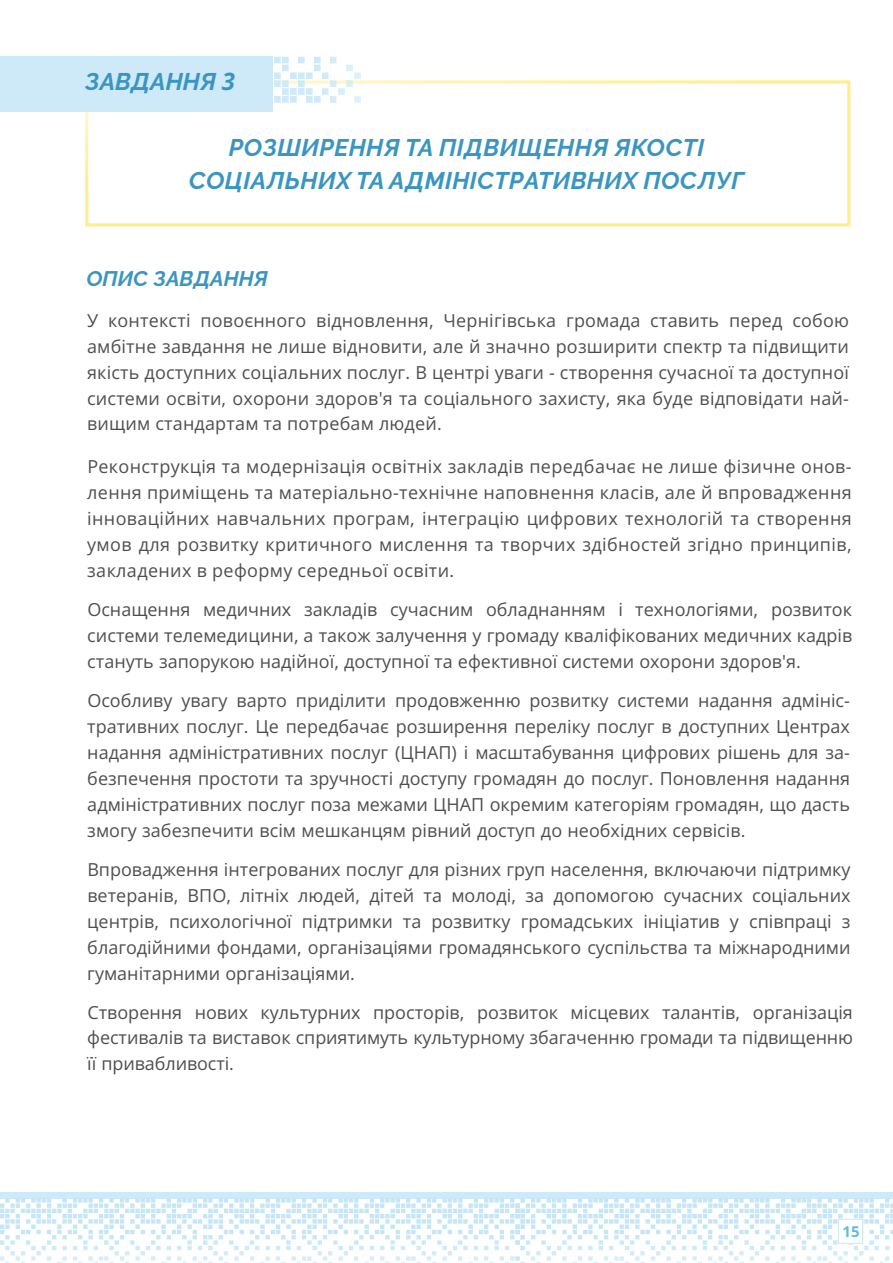
<style>
.page{position:relative;width:893px;height:1263px;background:#fff}
.page>*{position:absolute;margin:0;border:0;box-sizing:border-box;transform-origin:0 0}
.t1{font:italic 700 24px/33.3px "Raleway";letter-spacing:.015em;color:#3b95c1;text-align:center}
.t2{font:italic 700 21px "Raleway";color:#3b95c1}
.t3{font:18px/26px "Open Sans";color:#4e4e4d;text-align:justify}
.t4{font:700 15px "Open Sans";color:#63bae0}
.s1{font-family:"Open Sans"}
</style>
<div class="page">
<div style="left:0;top:1192px;width:893px;height:6px;background:#cee9f8"></div>
<svg style="left:85px;top:80px;width:765px;height:146px"></svg>
<svg style="left:273px;top:57px;width:88px;height:46px"></svg>
<div style="left:0;top:57px;width:273px;height:55px;background:#cee9f8"></div>
<svg style="left:0;top:1198px;width:893px;height:65px"></svg>
<h1 class="t1" style="left:85px;top:65px;width:152px">ЗАВДАННЯ <span class="s1">3</span></h1>
<h1 class="t1" style="left:189px;top:130px;width:557px">РОЗШИРЕННЯ ТА ПІДВИЩЕННЯ ЯКОСТІ<br>СОЦІАЛЬНИХ ТА АДМІНІСТРАТИВНИХ ПОСЛУГ</h1>
<p class="t2" style="left:87px;top:266px;width:183px">ОПИС ЗАВДАННЯ</p>
<p class="t3" style="left:87px;top:307px;width:763px">У контексті повоєнного відновлення, Чернігівська громада ставить перед собою амбітне завдання не лише відновити, але й значно розширити спектр та підвищити якість доступних соціальних послуг. В центрі уваги - створення сучасної та доступної системи освіти, охорони здоров'я та соціального захисту, яка буде відповідати най&shy;вищим стандартам та потребам людей.</p>
<p class="t3" style="left:87px;top:453px;width:766px">Реконструкція та модернізація освітніх закладів передбачає не лише фізичне онов&shy;лення приміщень та матеріально-технічне наповнення класів, але й впровадження інноваційних навчальних програм, інтеграцію цифрових технологій та створення умов для розвитку критичного мислення та творчих здібностей згідно принципів, закладених в реформу середньої освіти.</p>
<p class="t3" style="left:87px;top:596px;width:767px">Оснащення медичних закладів сучасним обладнанням і технологіями, розвиток системи телемедицини, а також залучення у громаду кваліфікованих медичних кадрів стануть запорукою надійної, доступної та ефективної системи охорони здоров'я.</p>
<p class="t3" style="left:87px;top:687px;width:764px">Особливу увагу варто приділити продовженню розвитку системи надання адмініс&shy;тративних послуг. Це передбачає розширення переліку послуг в доступних Центрах надання адміністративних послуг (ЦНАП) і масштабування цифрових рішень для за&shy;безпечення простоти та зручності доступу громадян до послуг. Поновлення надання адміністративних послуг поза межами ЦНАП окремим категоріям громадян, що дасть змогу забезпечити всім мешканцям рівний доступ до необхідних сервісів.</p>
<p class="t3" style="left:87px;top:856px;width:765px">Впровадження інтегрованих послуг для різних груп населення, включаючи підтримку ветеранів, ВПО, літніх людей, дітей та молоді, за допомогою сучасних соціальних центрів, психологічної підтримки та розвитку громадських ініціатив у співпраці з благодійними фондами, організаціями громадянського суспільства та міжнародними гуманітарними організаціями.</p>
<p class="t3" style="left:87px;top:998px;width:767px">Створення нових культурних просторів, розвиток місцевих талантів, організація фестивалів та виставок сприятимуть культурному збагаченню громади та підвищенню її привабливості.</p>
<p class="t4" style="left:843px;top:1220px;width:19px">15</p>
</div>
